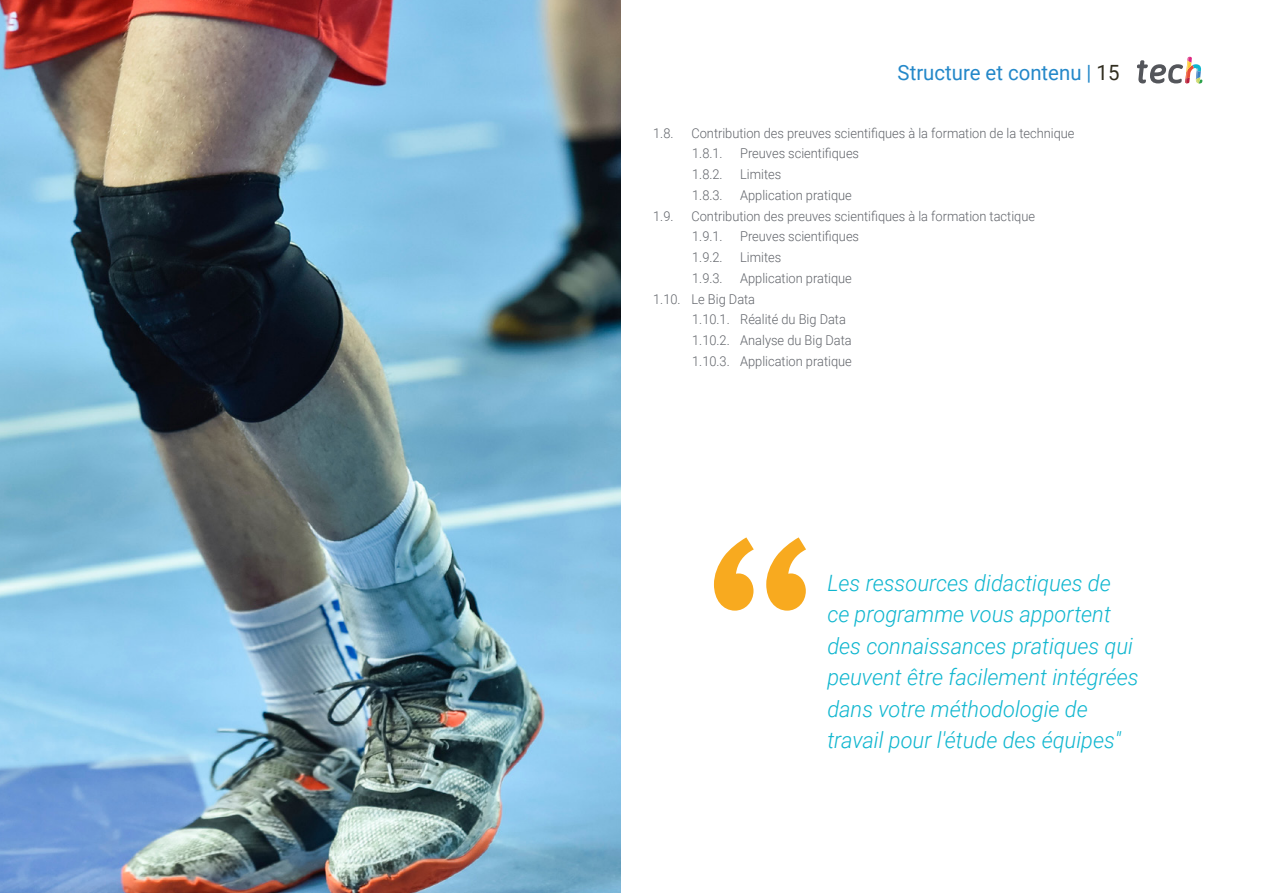
<style>
.page{position:relative;width:1263px;height:893px;background:#fff}
.page>*{position:absolute;margin:0;border:0;box-sizing:border-box;transform-origin:0 0}
.t1{font:italic 300 22.5px/31.5px "Roboto";color:#0fb6cf}
.t2{font:21px "Roboto";color:#2488c9}
.t3{font:300 13.5px/20.7px "Roboto";color:#61646a;scale:.95 1}
.s1{color:#312e20}
</style>
<div class="page">
<svg style="left:1137px;top:57px;width:65px;height:27px"></svg>
<img style="left:0;top:0;width:621px;height:893px">
<svg style="left:714px;top:537px;width:92px;height:74px"></svg>
<h2 class="t2" style="left:898px;top:57px;width:223px">Structure et contenu | <span class="s1">15</span></h2>
<p class="t3" style="left:653px;top:122px;width:23px">1.8.</p>
<p class="t3" style="left:691px;top:122px;width:405px">Contribution des preuves scientifiques à la formation de la technique<br>1.8.1.</p>
<p class="t3" style="left:740px;top:143px;width:127px">Preuves scientifiques</p>
<p class="t3" style="left:692px;top:164px;width:34px">1.8.2.</p>
<p class="t3" style="left:740px;top:164px;width:45px">Limites</p>
<p class="t3" style="left:692px;top:184px;width:34px">1.8.3.</p>
<p class="t3" style="left:740px;top:184px;width:119px">Application pratique</p>
<p class="t3" style="left:653px;top:205px;width:23px">1.9.</p>
<p class="t3" style="left:691px;top:205px;width:363px">Contribution des preuves scientifiques à la formation tactique<br>1.9.1.</p>
<p class="t3" style="left:740px;top:226px;width:127px">Preuves scientifiques</p>
<p class="t3" style="left:692px;top:247px;width:34px">1.9.2.</p>
<p class="t3" style="left:740px;top:247px;width:45px">Limites</p>
<p class="t3" style="left:692px;top:267px;width:34px">1.9.3.</p>
<p class="t3" style="left:653px;top:267px;width:211px;text-indent:87px">Application pratique<br>1.10. Le Big Data</p>
<p class="t3" style="left:692px;top:309px;width:170px">1.10.1. Réalité du Big Data<br>1.10.2. Analyse du Big Data<br>1.10.3. Application pratique</p>
<h1 class="t1" style="left:827px;top:566px;width:313px">Les ressources didactiques de<br>ce programme vous apportent des connaissances pratiques qui peuvent être facilement intégrées dans votre méthodologie de travail pour l'étude des équipes"</h1>
</div>
